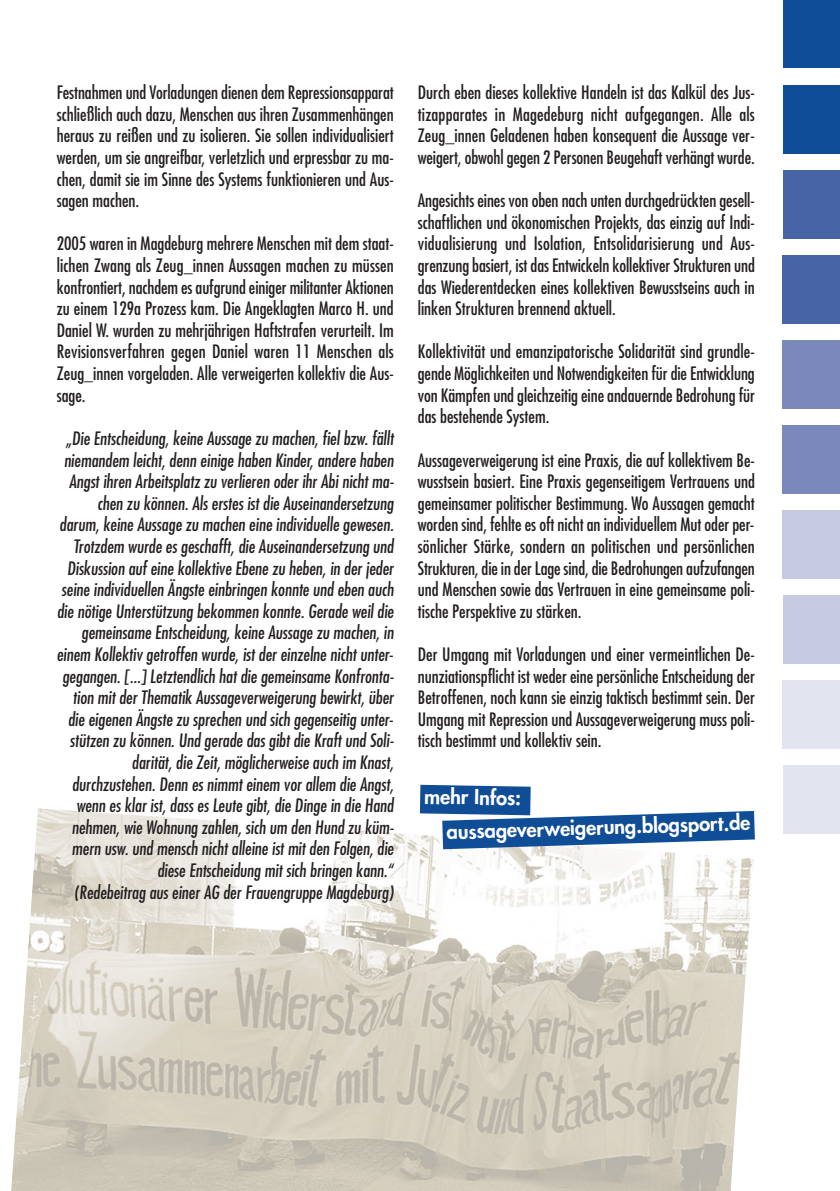
<style>
.page{position:relative;width:840px;height:1191px;background:#fff}
.page>*{position:absolute;margin:0;border:0;box-sizing:border-box;transform-origin:0 0}
.t1{font:800 20px "Futura";color:#fff}
.t2{font:condensed 18px/21.6px "Futura";color:#231f20;text-align:justify}
.t3{font:italic condensed 18px/21.6px "Futura";color:#231f20;text-align:right}
</style>
<div class="page">
<img style="left:11px;top:808px;width:742px;height:383px">
<div style="left:782px;top:0;width:57px;height:68px;background:#0f4d96"></div>
<div style="left:782px;top:85px;width:57px;height:68px;background:#0f4d96"></div>
<div style="left:782px;top:170px;width:57px;height:68px;background:#4765a5"></div>
<div style="left:782px;top:255px;width:57px;height:68px;background:#4765a5"></div>
<div style="left:782px;top:340px;width:57px;height:68px;background:#7b88bb"></div>
<div style="left:782px;top:425px;width:57px;height:68px;background:#7b88bb"></div>
<div style="left:782px;top:510px;width:57px;height:68px;background:#c7cbe2"></div>
<div style="left:782px;top:595px;width:57px;height:68px;background:#c7cbe2"></div>
<div style="left:782px;top:680px;width:57px;height:68px;background:#e2e4f0"></div>
<div style="left:782px;top:765px;width:57px;height:68px;background:#e2e4f0"></div>
<svg style="left:419px;top:785px;width:335px;height:64px"></svg>
<p class="t2" style="left:57px;top:83px;width:338px">Festnahmen und Vorladungen dienen dem Repressionsapparat schließlich auch dazu, Menschen aus ihren Zusammenhängen heraus zu reißen und zu isolieren. Sie sollen individualisiert werden, um sie angreifbar, verletzlich und erpressbar zu ma&shy;chen, damit sie im Sinne des Systems funktionieren und Aus&shy;sagen machen.</p>
<p class="t2" style="left:57px;top:234px;width:338px">2005 waren in Magdeburg mehrere Menschen mit dem staat&shy;lichen Zwang als Zeug_innen Aussagen machen zu müssen konfrontiert, nachdem es aufgrund einiger militanter Aktionen zu einem 129a Prozess kam. Die Angeklagten Marco H. und Daniel W. wurden zu mehrjährigen Haftstrafen verurteilt. Im Revisionsverfahren gegen Daniel waren 11 Menschen als Zeug_innen vorgeladen. Alle verweigerten kollektiv die Aus&shy;sage.</p>
<p class="t3" style="left:57px;top:428px;width:338px">„Die Entscheidung, keine Aussage zu machen, fiel bzw. fällt niemandem leicht, denn einige haben Kinder, andere haben Angst ihren Arbeitsplatz zu verlieren oder ihr Abi nicht ma&shy;chen zu können. Als erstes ist die Auseinandersetzung darum, keine Aussage zu machen eine individuelle gewesen.<br>Trotzdem wurde es geschafft, die Auseinandersetzung und Diskussion auf eine kollektive Ebene zu heben, in der jeder seine individuellen Ängste einbringen konnte und eben auch die nötige Unterstützung bekommen konnte. Gerade weil die gemeinsame Entscheidung, keine Aussage zu machen, in einem Kollektiv getroffen wurde, ist der einzelne nicht unter&shy;gegangen. [...] Letztendlich hat die gemeinsame Konfronta&shy;tion mit der Thematik Aussageverweigerung bewirkt, über die eigenen Ängste zu sprechen und sich gegenseitig unter&shy;stützen zu können. Und gerade das gibt die Kraft und Soli&shy;darität, die Zeit, möglicherweise auch im Knast, durchzustehen. Denn es nimmt einem vor allem die Angst, wenn es klar ist, dass es Leute gibt, die Dinge in die Hand nehmen, wie Wohnung zahlen, sich um den Hund zu küm&shy;mern usw. und mensch nicht alleine ist mit den Folgen, die diese Entscheidung mit sich bringen kann.“<br>(Redebeitrag aus einer AG der Frauengruppe Magdeburg)</p>
<p class="t2" style="left:417px;top:83px;width:338px">Durch eben dieses kollektive Handeln ist das Kalkül des Jus&shy;tizapparates in Magedeburg nicht aufgegangen. Alle als Zeug_innen Geladenen haben konsequent die Aussage ver&shy;weigert, obwohl gegen 2 Personen Beugehaft verhängt wurde.</p>
<p class="t2" style="left:417px;top:191px;width:338px">Angesichts eines von oben nach unten durchgedrückten gesell&shy;schaftlichen und ökonomischen Projekts, das einzig auf Indi&shy;vidualisierung und Isolation, Entsolidarisierung und Aus&shy;grenzung basiert, ist das Entwickeln kollektiver Strukturen und das Wiederentdecken eines kollektiven Bewusstseins auch in linken Strukturen brennend aktuell.</p>
<p class="t2" style="left:417px;top:342px;width:338px">Kollektivität und emanzipatorische Solidarität sind grundle&shy;gende Möglichkeiten und Notwendigkeiten für die Entwicklung von Kämpfen und gleichzeitig eine andauernde Bedrohung für das bestehende System.</p>
<p class="t2" style="left:417px;top:450px;width:338px">Aussageverweigerung ist eine Praxis, die auf kollektivem Be&shy;wusstsein basiert. Eine Praxis gegenseitigem Vertrauens und gemeinsamer politischer Bestimmung. Wo Aussagen gemacht worden sind, fehlte es oft nicht an individuellem Mut oder per&shy;sönlicher Stärke, sondern an politischen und persönlichen Strukturen, die in der Lage sind, die Bedrohungen aufzufangen und Menschen sowie das Vertrauen in eine gemeinsame poli&shy;tische Perspektive zu stärken.</p>
<p class="t2" style="left:417px;top:644px;width:338px">Der Umgang mit Vorladungen und einer vermeintlichen De&shy;nunziationspflicht ist weder eine persönliche Entscheidung der Betroffenen, noch kann sie einzig taktisch bestimmt sein. Der Umgang mit Repression und Aussageverweigerung muss poli&shy;tisch bestimmt und kollektiv sein.</p>
<p class="t1" style="left:424px;top:786px;width:98px;rotate:1deg">mehr Infos:</p>
<p class="t1" style="left:446px;top:823px;width:305px;rotate:-2deg">aussageverweigerung.blogsport.de</p>
</div>
